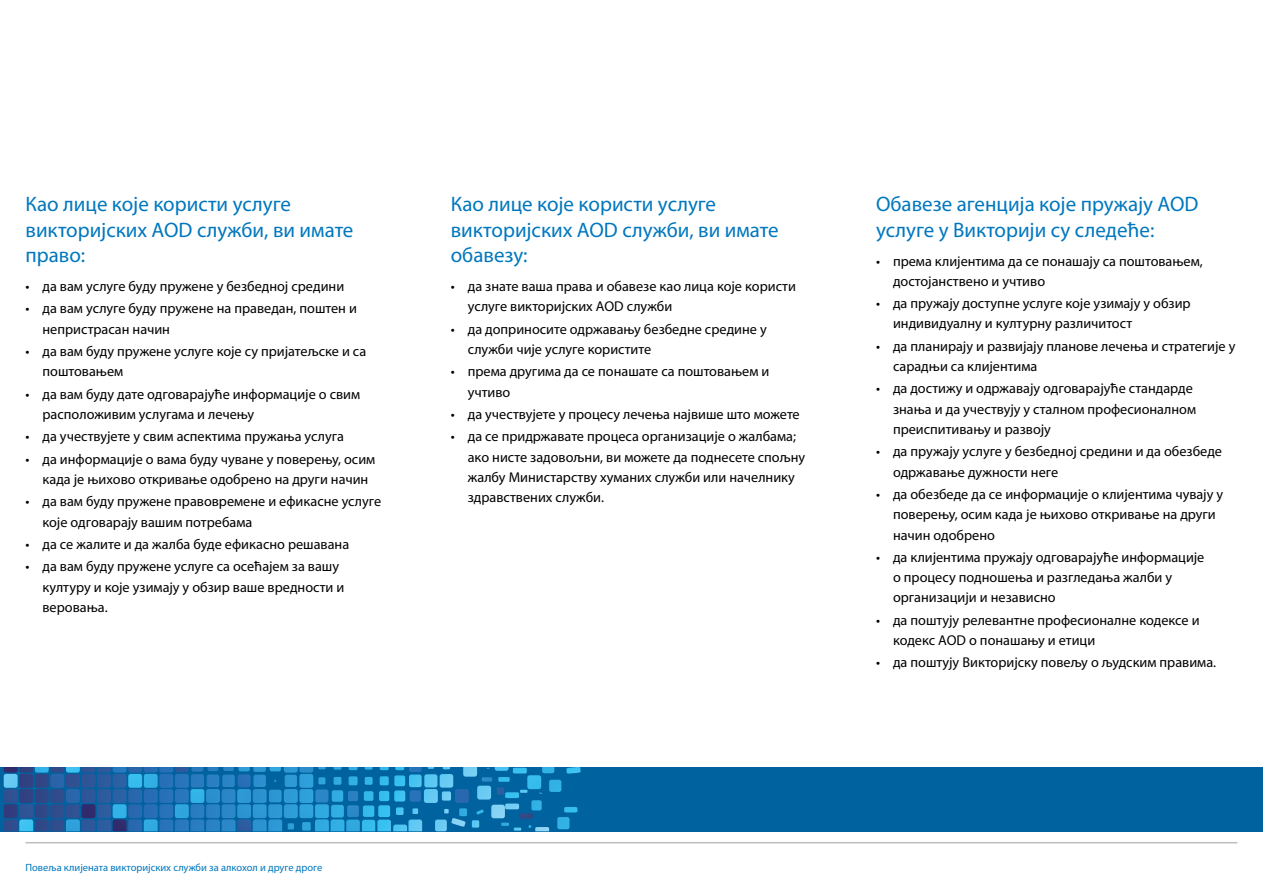
<style>
.page{position:relative;width:1263px;height:893px;background:#fff}
.page>*{position:absolute;margin:0;border:0;box-sizing:border-box;transform-origin:0 0}
.t1{font:21px/25.5px "Myriad Pro";color:#0077be}
.t2{font:14.25px/20.2px "Myriad Pro";color:#000}
.t3{font:10.5px "Myriad Pro";color:#0077be}
</style>
<div class="page">
<hr style="left:26px;top:842px;width:395px;height:1px;background:#bcbec0">
<hr style="left:421px;top:842px;width:421px;height:1px;background:#bcbec0">
<hr style="left:842px;top:842px;width:395px;height:1px;background:#bcbec0">
<div style="left:0;top:767px;width:1263px;height:64px;background:#00639f"></div>
<svg style="left:4px;top:767px;width:577px;height:64px"></svg>
<h1 class="t1" style="left:26px;top:191px;width:329px">Као лице које користи услуге викторијских AOD служби, ви имате право:</h1>
<p class="t2" style="left:26px;top:276px;width:320px">• да вам услуге буду пружене у безбедној средини</p>
<p class="t2" style="left:43px;top:298px;width:316px;text-indent:-17px">• да вам услуге буду пружене на праведан, поштен и непристрасан начин</p>
<p class="t2" style="left:43px;top:341px;width:325px;text-indent:-17px">• да вам буду пружене услуге које су пријатељске и са поштовањем</p>
<p class="t2" style="left:43px;top:384px;width:319px;text-indent:-17px">• да вам буду дате одговарајуће информације о свим расположивим услугама и лечењу</p>
<p class="t2" style="left:26px;top:426px;width:320px">• да учествујете у свим аспектима пружања услуга</p>
<p class="t2" style="left:43px;top:449px;width:334px;text-indent:-17px">• да информације о вама буду чуване у поверењу, осим када је њихово откривање одобрено на други начин</p>
<p class="t2" style="left:43px;top:491px;width:340px;text-indent:-17px">• да вам буду пружене правовремене и ефикасне услуге које одговарају вашим потребама</p>
<p class="t2" style="left:26px;top:534px;width:325px">• да се жалите и да жалба буде ефикасно решавана</p>
<p class="t2" style="left:43px;top:556px;width:303px;text-indent:-17px">• да вам буду пружене услуге са осећајем за вашу културу и које узимају у обзир ваше вредности и веровања.</p>
<h1 class="t1" style="left:451px;top:191px;width:329px">Као лице које користи услуге викторијских AOD служби, ви имате обавезу:</h1>
<p class="t2" style="left:468px;top:276px;width:330px;text-indent:-17px">• да знате ваша права и обавезе као лица које користи услуге викторијских AOD служби</p>
<p class="t2" style="left:468px;top:319px;width:300px;text-indent:-17px">• да доприносите одржавању безбедне средине у служби чије услуге користите</p>
<p class="t2" style="left:468px;top:361px;width:303px;text-indent:-17px">• према другима да се понашате са поштовањем и учтиво</p>
<p class="t2" style="left:451px;top:404px;width:350px">• да учествујете у процесу лечења највише што можете</p>
<p class="t2" style="left:468px;top:426px;width:339px;text-indent:-17px">• да се придржавате процеса организације о жалбама; ако нисте задовољни, ви можете да поднесете спољну жалбу Министарству хуманих служби или начелнику здравствених служби.</p>
<h1 class="t1" style="left:876px;top:191px;width:324px">Обавезе агенција које пружају AOD услуге у Викторији су следеће:</h1>
<p class="t2" style="left:893px;top:250px;width:311px;text-indent:-17px">• према клијентима да се понашају са поштовањем, достојанствено и учтиво</p>
<p class="t2" style="left:893px;top:293px;width:299px;text-indent:-17px">• да пружају доступне услуге које узимају у обзир индивидуалну и културну различитост</p>
<p class="t2" style="left:893px;top:336px;width:344px;text-indent:-17px">• да планирају и развијају планове лечења и стратегије у сарадњи са клијентима</p>
<p class="t2" style="left:893px;top:378px;width:305px;text-indent:-17px">• да достижу и одржавају одговарајуће стандарде знања и да учествују у сталном професионалном преиспитивању и развоју</p>
<p class="t2" style="left:893px;top:441px;width:330px;text-indent:-17px">• да пружају услуге у безбедној средини и да обезбеде одржавање дужности неге</p>
<p class="t2" style="left:893px;top:484px;width:332px;text-indent:-17px">• да обезбеде да се информације о клијентима чувају у поверењу, осим када је њихово откривање на други начин одобрено</p>
<p class="t2" style="left:893px;top:547px;width:313px;text-indent:-17px">• да клијентима пружају одговарајуће информације о процесу подношења и разгледања жалби у организацији и независно</p>
<p class="t2" style="left:893px;top:610px;width:308px;text-indent:-17px">• да поштују релевантне професионалне кодексе и кодекс AOD о понашању и етици</p>
<p class="t2" style="left:876px;top:652px;width:342px">• да поштују Викторијску повељу о људским правима.</p>
<p class="t3" style="left:26px;top:861px;width:298px">Повеља клијената викторијских служби за алкохол и друге дроге</p>
</div>
